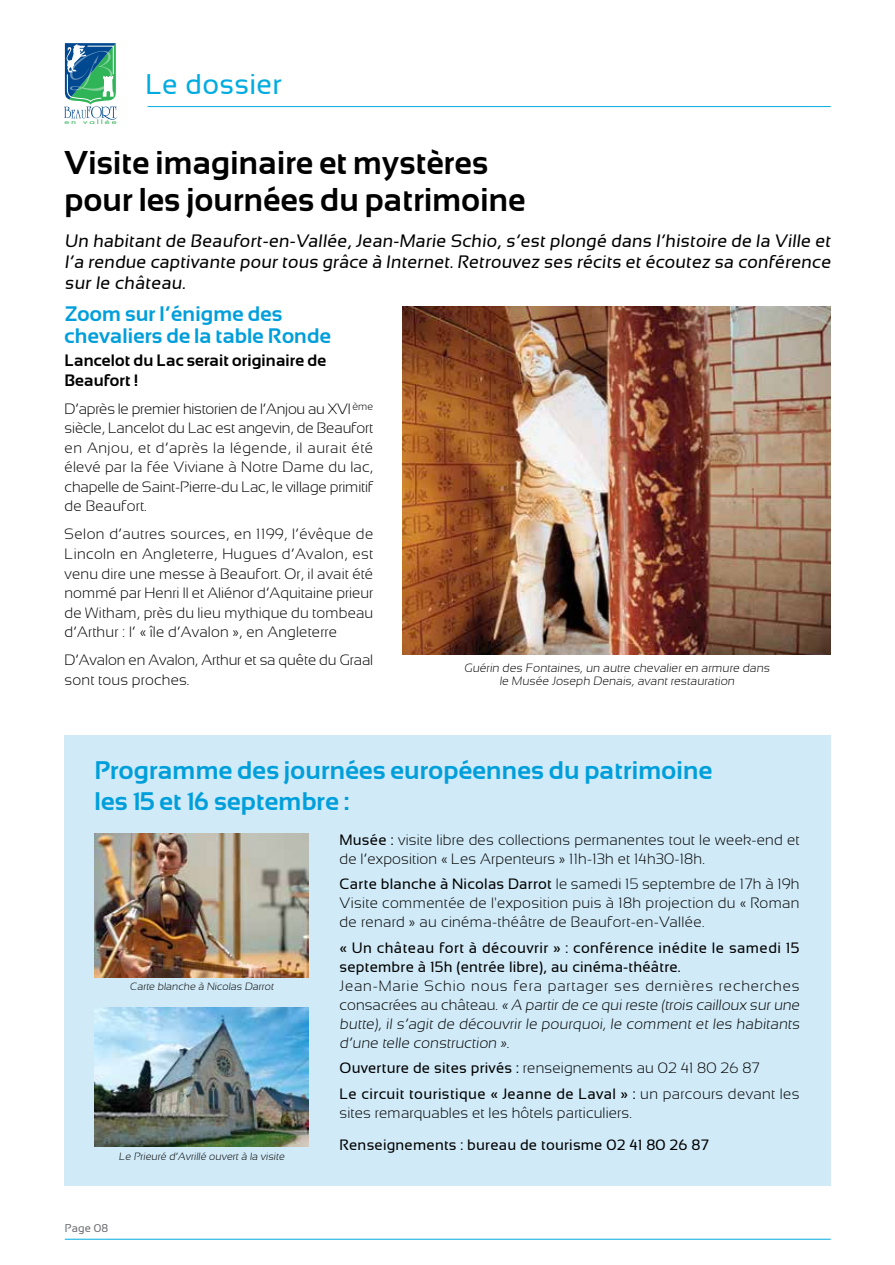
<style>
.page{position:relative;width:895px;height:1265px;background:#fff}
.page>*{position:absolute;margin:0;border:0;box-sizing:border-box;transform-origin:0 0}
.t1{font:700 33px/37.5px "Sansation";letter-spacing:.01em;color:#000}
.t2{font:28.5px "Sansation";letter-spacing:.01em;color:#00ace0}
.t3{font:700 25.5px/31.5px "Sansation";letter-spacing:.01em;color:#009fdb}
.t4{font:700 21px/22.5px "Sansation";letter-spacing:.01em;color:#009fdb}
.t5{font:18px/21px "Sansation";color:#000;text-align:justify}
.t6{font:700 16.5px/19.5px "Sansation";letter-spacing:.01em;color:#000}
.t7{font:300 15px/19.5px "Sansation";letter-spacing:.01em;color:#000;text-align:justify}
.t8{font:15px/19px "Sansation";letter-spacing:.025em;color:#000}
.t9{font:300 15px/19px "Sansation";letter-spacing:.055em;color:#000}
.t10{font:300 12px/13.5px "Sansation";color:#000;text-align:center}
.t11{font:11.25px "Sansation";letter-spacing:.01em;color:#6d6e71}
.t12{font:300 10.5px "Sansation";color:#000}
.t13{font:5.7px "Futura";letter-spacing:.2em;color:#2fb457;scale:1.65 1}
.s1{font-weight:400}
.s2{font-weight:300}
</style>
<div class="page">
<hr style="left:147px;top:106px;width:683px;height:1px;background:#00ace0">
<hr style="left:65px;top:1238px;width:765px;height:1px;background:#00ace0">
<svg style="left:64px;top:43px;width:53px;height:77px"></svg>
<img style="left:403px;top:306px;width:427px;height:349px">
<div style="left:65px;top:735px;width:765px;height:450px;background:#d0eaf7"></div>
<img style="left:94px;top:833px;width:215px;height:144px">
<img style="left:94px;top:1007px;width:215px;height:139px">
<h2 class="t2" style="left:145px;top:69px;width:138px">Le dossier</h2>
<p class="t13" style="left:64px;top:118px;width:33px">en vallée</p>
<h1 class="t1" style="left:65px;top:144px;width:462px">Visite imaginaire et mystères pour les journées du patrimoine</h1>
<p class="t5" style="left:65px;top:230px;width:769px">Un habitant de Beaufort-en-Vallée, Jean-Marie Schio, s’est plongé dans l’histoire de la Ville et l’a rendue captivante pour tous grâce à Internet. Retrouvez ses récits et écoutez sa conférence sur le château.</p>
<h3 class="t4" style="left:65px;top:302px;width:268px">Zoom sur l’énigme des chevaliers de la table Ronde</h3>
<p class="t6" style="left:65px;top:351px;width:263px">Lancelot du Lac serait originaire de<br>Beaufort !</p>
<p class="t7" style="left:65px;top:399px;width:310px">D’après le premier historien de l’Anjou au XVI <sup>ème </sup>siècle, Lancelot du Lac est angevin, de Beaufort en Anjou, et d’après la légende, il aurait été élevé par la fée Viviane à Notre Dame du lac, chapelle de Saint-Pierre-du Lac, le village primitif de Beaufort.</p>
<p class="t7" style="left:65px;top:524px;width:310px">Selon d’autres sources, en 1199, l’évêque de Lincoln en Angleterre, Hugues d’Avalon, est venu dire une messe à Beaufort. Or, il avait été nommé par Henri II et Aliénor d’Aquitaine prieur de Witham, près du lieu mythique du tombeau d’Arthur : l’ « île d’Avalon », en Angleterre…</p>
<p class="t7" style="left:65px;top:650px;width:310px">D’Avalon en Avalon, Arthur et sa quête du Graal sont tous proches.</p>
<p class="t10" style="left:464px;top:660px;width:308px">Guérin des Fontaines, un autre chevalier en armure dans le Musée Joseph Denais, avant restauration</p>
<h3 class="t3" style="left:94px;top:754px;width:619px">Programme des journées européennes du patrimoine les 15 et 16 septembre :</h3>
<p class="t7" style="left:339px;top:829px;width:461px;line-height:19px"><span class="s1">Musée :</span> visite libre des collections permanentes tout le week-end et de l’exposition « Les Arpenteurs » 11h-13h et 14h30-18h.</p>
<p class="t7" style="left:339px;top:874px;width:461px;line-height:19px"><span class="s1">Carte blanche à Nicolas Darrot</span> le samedi 15 septembre de 17h à 19h Visite commentée de l'exposition puis à 18h projection du « Roman de renard » au cinéma-théâtre de Beaufort-en-Vallée.</p>
<p class="t8" style="left:339px;top:937px;width:461px">« Un château fort à découvrir » : conférence inédite le samedi 15 septembre à 15h (entrée libre), au cinéma-théâtre.</p>
<p class="t9" style="left:339px;top:976px;width:463px">Jean-Marie Schio nous fera partager ses dernières recherches consacrées au château. « A partir de ce qui reste (trois cailloux sur une butte), il s’agit de découvrir le pourquoi, le comment et les habitants d’une telle construction ».</p>
<p class="t8" style="left:339px;top:1055px;width:461px;line-height:25.3px">Ouverture de sites privés : <span class="s2">renseignements au 02 41 80 26 87<br></span>Le circuit touristique « Jeanne de Laval » : <span class="s2">un parcours devant les</span></p>
<p class="t7" style="left:339px;top:1102px;width:294px">sites remarquables et les hôtels particuliers.</p>
<p class="t8" style="left:339px;top:1134px;width:370px">Renseignements : bureau de tourisme 02 41 80 26 87</p>
<p class="t12" style="left:130px;top:980px;width:146px">Carte blanche à Nicolas Darrot</p>
<p class="t12" style="left:119px;top:1150px;width:168px">Le Prieuré d’Avrillé ouvert à la visite</p>
<p class="t11" style="left:65px;top:1221px;width:45px">Page 08</p>
</div>
